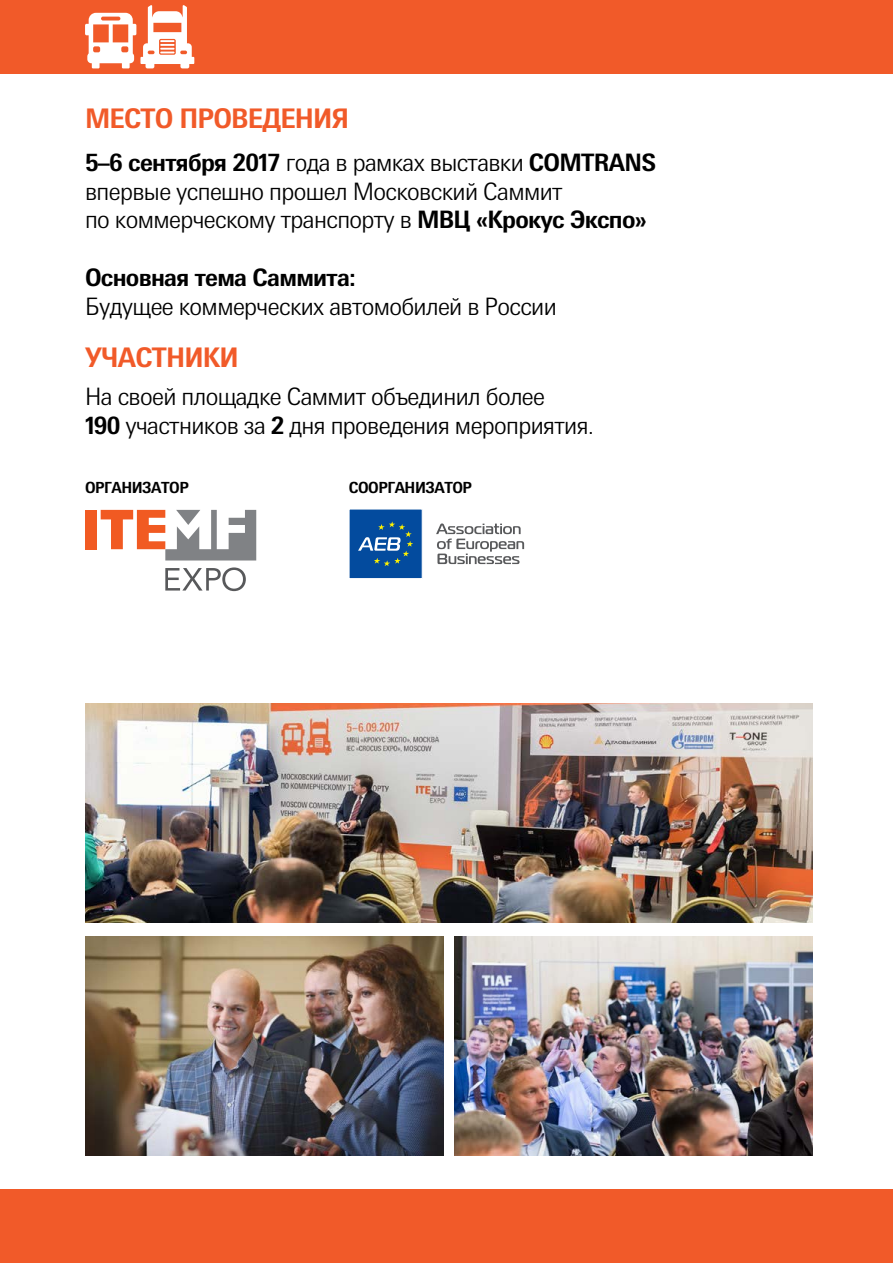
<style>
.page{position:relative;width:893px;height:1263px;background:#fff}
.page>*{position:absolute;margin:0;border:0;box-sizing:border-box;transform-origin:0 0}
.t1{font:700 27px "Messe Univers";letter-spacing:-.03em;color:#f15a29}
.t2{font:300 24px/28.8px "Messe Univers";letter-spacing:-.03em;color:#000}
.t3{font:700 24px "Messe Univers";letter-spacing:-.03em;color:#000}
.t4{font:700 15.3px "Messe Univers";letter-spacing:-.03em;color:#000}
.s1{font-weight:700}
</style>
<div class="page">
<div style="left:0;top:0;width:893px;height:73px;background:#f15a29"></div>
<div style="left:0;top:1190px;width:893px;height:73px;background:#f15a29"></div>
<div style="left:85px;top:510px;width:12px;height:39px;background:#f15a22"></div>
<svg style="left:165px;top:567px;width:81px;height:24px"></svg>
<svg style="left:101px;top:510px;width:155px;height:50px"></svg>
<div style="left:349px;top:509px;width:74px;height:70px;background:#034b9e;border:1px solid #fff"></div>
<svg style="left:358px;top:521px;width:55px;height:45px"></svg>
<svg style="left:436px;top:523px;width:88px;height:41px"></svg>
<svg style="left:85px;top:5px;width:109px;height:63px"></svg>
<img style="left:85px;top:937px;width:358px;height:218px">
<img style="left:85px;top:704px;width:727px;height:218px">
<img style="left:454px;top:937px;width:358px;height:218px">
<p class="t1" style="left:85px;top:102px;width:265px">МЕСТО ПРОВЕДЕНИЯ</p>
<p class="t2" style="left:85px;top:147px;width:573px"><span class="s1">5–6 сентября 2017</span> года в рамках выставки <span class="s1">COMTRANS </span>впервые успешно прошел Московский Саммит<br>по коммерческому транспорту в <span class="s1">МВЦ «Крокус Экспо»</span></p>
<p class="t3" style="left:85px;top:263px;width:272px">Основная тема Саммита:</p>
<p class="t2" style="left:85px;top:291px;width:473px">Будущее коммерческих автомобилей в России</p>
<p class="t1" style="left:85px;top:340px;width:155px">УЧАСТНИКИ</p>
<p class="t2" style="left:85px;top:382px;width:511px">На своей площадке Саммит объединил более<br><span class="s1">190</span> участников за <span class="s1">2</span> дня проведения мероприятия.</p>
<p class="t4" style="left:85px;top:478px;width:105px">ОРГАНИЗАТОР</p>
<p class="t4" style="left:349px;top:478px;width:125px">CООРГАНИЗАТОР</p>
</div>
